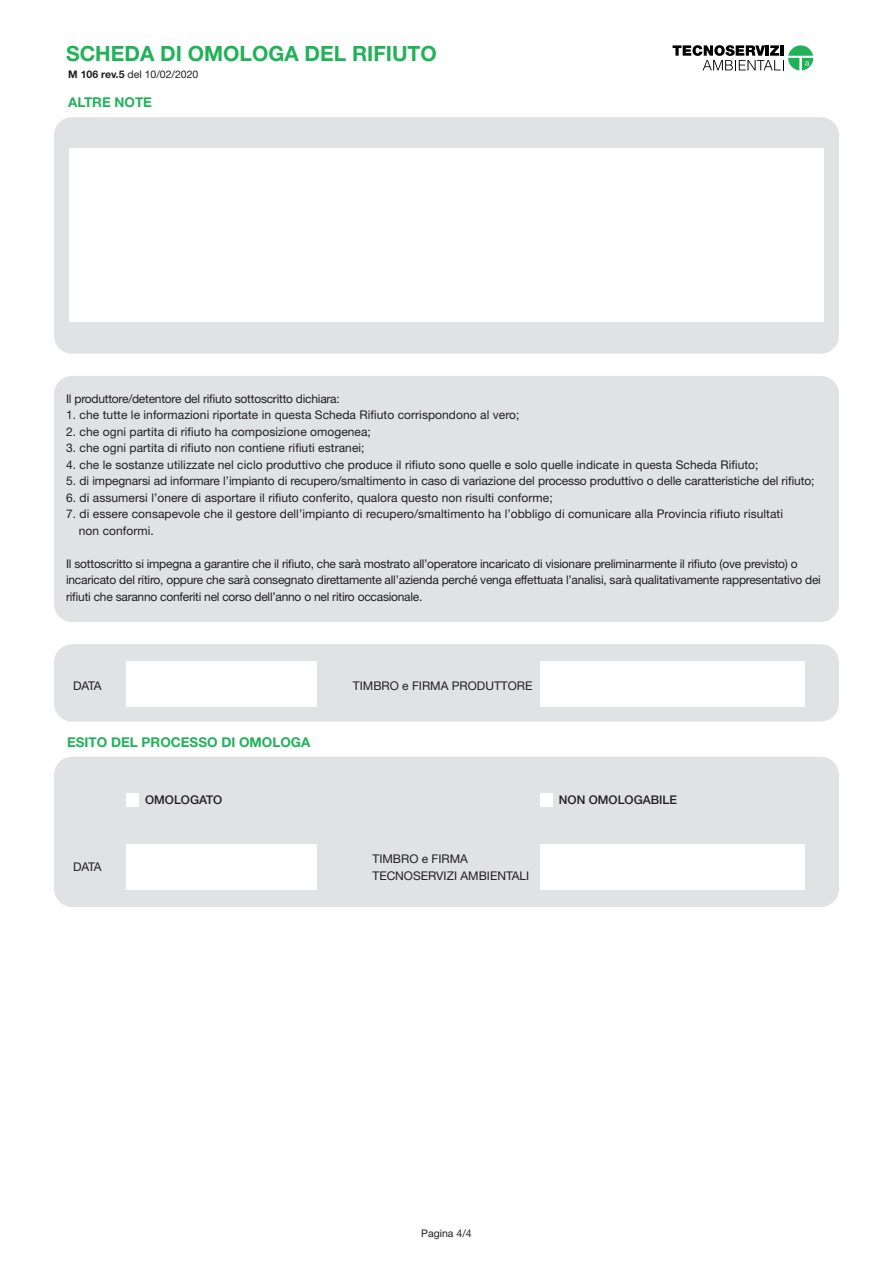
<style>
.page{position:relative;width:893px;height:1263px;background:#fff}
.page>*{position:absolute;margin:0;border:0;box-sizing:border-box;transform-origin:0 0}
.t1{font:700 21px "Helvetica Neue LT Std";color:#21b259}
.t2{font:700 13.5px "Helvetica Neue LT Std";color:#21b259}
.t3{font:12px/16.5px "Helvetica Neue LT Std";letter-spacing:-.01em;color:#231f20}
.t4{font:500 12px "Helvetica Neue LT Std";color:#231f20}
.t5{font:10.5px "Helvetica Neue LT Std";color:#231f20}
.s1{font-weight:700}
</style>
<div class="page">
<div style="left:54px;top:644px;width:785px;height:77px;background:#e1e2e4;border-radius:18px"></div>
<div style="left:54px;top:757px;width:785px;height:150px;background:#e1e2e4;border-radius:18px"></div>
<div style="left:54px;top:376px;width:785px;height:246px;background:#e1e2e4;border-radius:18px"></div>
<svg style="left:673px;top:45px;width:140px;height:25px"></svg>
<div style="left:126px;top:661px;width:191px;height:46px;background:#fff"></div>
<div style="left:126px;top:844px;width:191px;height:46px;background:#fff"></div>
<div style="left:540px;top:661px;width:264px;height:46px;background:#fff"></div>
<div style="left:540px;top:844px;width:264px;height:46px;background:#fff"></div>
<div style="left:126px;top:793px;width:13px;height:14px;background:#fff"></div>
<div style="left:540px;top:793px;width:13px;height:14px;background:#fff"></div>
<div style="left:54px;top:117px;width:785px;height:237px;background:#e1e2e4;border-radius:18px"></div>
<div style="left:69px;top:149px;width:754px;height:173px;background:#fff"></div>
<h1 class="t1" style="left:66px;top:40px;width:372px">SCHEDA DI OMOLOGA DEL RIFIUTO</h1>
<p class="t5" style="left:68px;top:68px;width:132px"><span class="s1">M 106 rev.5</span> del 10/02/2020</p>
<p class="t2" style="left:68px;top:94px;width:85px">ALTRE NOTE</p>
<p class="t3" style="left:66px;top:390px;width:275px">Il produttore/detentore del rifiuto sottoscritto dichiara:</p>
<p class="t3" style="left:66px;top:406px;width:455px">1. che tutte le informazioni riportate in questa Scheda Rifiuto corrispondono al vero;</p>
<p class="t3" style="left:66px;top:423px;width:306px">2. che ogni partita di rifiuto ha composizione omogenea;</p>
<p class="t3" style="left:66px;top:439px;width:300px">3. che ogni partita di rifiuto non contiene rifiuti estranei;</p>
<p class="t3" style="left:66px;top:456px;width:694px">4. che le sostanze utilizzate nel ciclo produttivo che produce il rifiuto sono quelle e solo quelle indicate in questa Scheda Rifiuto;</p>
<p class="t3" style="left:66px;top:472px;width:750px">5. di impegnarsi ad informare l’impianto di recupero/smaltimento in caso di variazione del processo produttivo o delle caratteristiche del rifiuto;</p>
<p class="t3" style="left:66px;top:489px;width:488px">6. di assumersi l’onere di asportare il rifiuto conferito, qualora questo non risulti conforme;</p>
<p class="t3" style="left:79px;top:505px;width:706px;text-indent:-13px">7. di essere consapevole che il gestore dell’impianto di recupero/smaltimento ha l’obbligo di comunicare alla Provincia rifiuto risultati non conformi.</p>
<p class="t3" style="left:66px;top:555px;width:756px">Il sottoscritto si impegna a garantire che il rifiuto, che sarà mostrato all’operatore incaricato di visionare preliminarmente il rifiuto (ove previsto) o incaricato del ritiro, oppure che sarà consegnato direttamente all’azienda perché venga effettuata l’analisi, sarà qualitativamente rappresentativo dei rifiuti che saranno conferiti nel corso dell’anno o nel ritiro occasionale.</p>
<p class="t3" style="left:73px;top:678px;width:30px">DATA</p>
<p class="t2" style="left:67px;top:734px;width:245px">ESITO DEL PROCESSO DI OMOLOGA</p>
<p class="t3" style="left:353px;top:678px;width:181px">TIMBRO e FIRMA PRODUTTORE</p>
<p class="t3" style="left:73px;top:858px;width:30px">DATA</p>
<p class="t4" style="left:145px;top:793px;width:79px">OMOLOGATO</p>
<p class="t4" style="left:559px;top:793px;width:120px">NON OMOLOGABILE</p>
<p class="t3" style="left:372px;top:850px;width:158px">TIMBRO e FIRMA<br>TECNOSERVIZI AMBIENTALI</p>
<p class="t5" style="left:421px;top:1227px;width:52px">Pagina 4/4</p>
</div>
